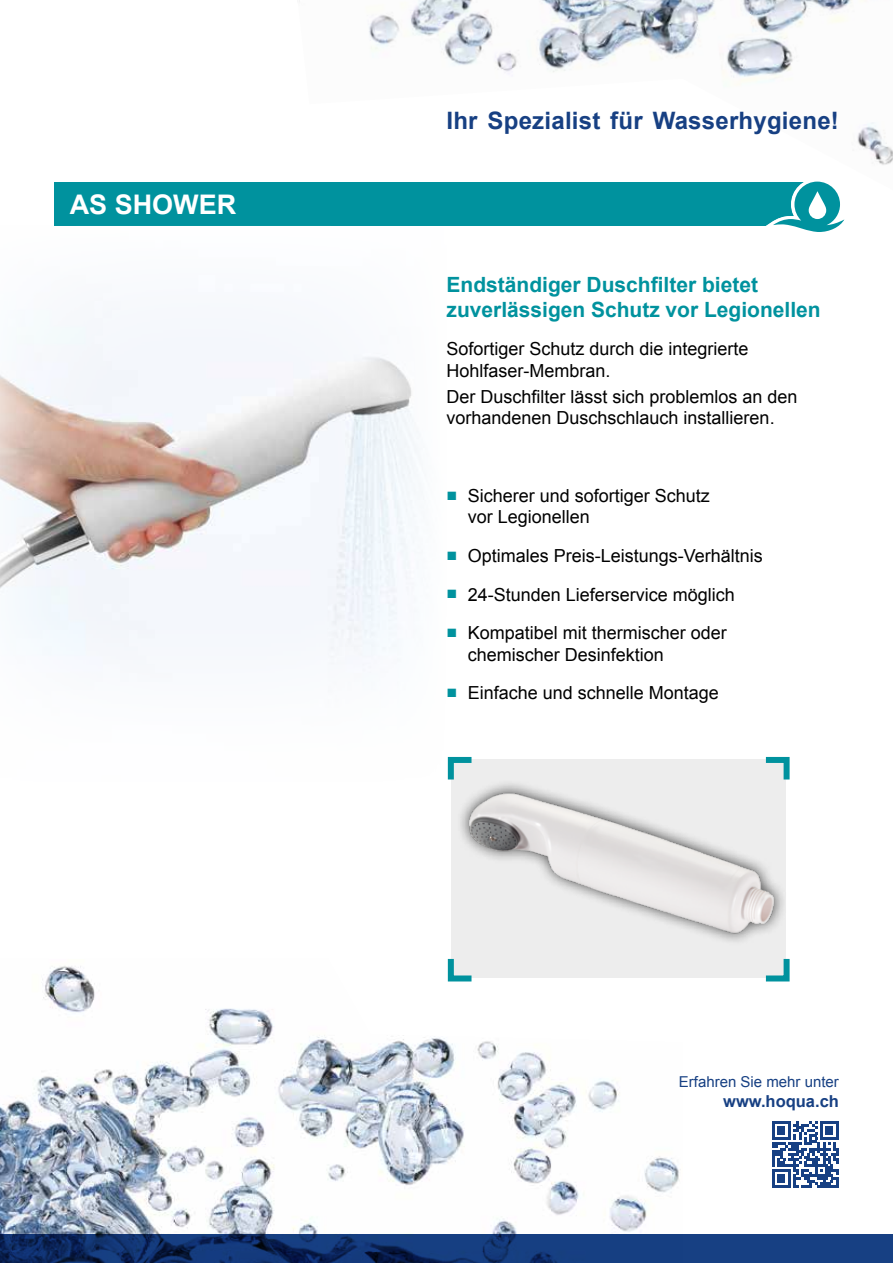
<style>
.page{position:relative;width:893px;height:1263px;background:#fff}
.page>*{position:absolute;margin:0;border:0;box-sizing:border-box;transform-origin:0 0}
.t1{font:700 27px "Arial";color:#fff}
.t2{font:700 24px "Arial";letter-spacing:.01em;color:#174083}
.t3{font:700 21px/25.2px "Arial";color:#00929e}
.t4{font:18px/21.6px "Arial";color:#000}
.t5{font:700 16.5px "Arial";color:#174083}
.t6{font:15px "Arial";color:#174083}
.s1{color:#00929e}
</style>
<div class="page">
<img style="left:299px;top:0;width:594px;height:165px">
<img style="left:0;top:1041px;width:679px;height:193px">
<svg style="left:0;top:1234px;width:893px;height:29px;background:#123674"></svg>
<svg style="left:772px;top:1121px;width:67px;height:67px"></svg>
<hr style="left:820px;top:1121px;width:19px;height:3px;background:#174083">
<div style="left:54px;top:182px;width:764px;height:44px;background:#00929e"></div>
<svg style="left:766px;top:181px;width:79px;height:51px"></svg>
<img style="left:0;top:325px;width:446px;height:744px">
<div style="left:432px;top:261px;width:402px;height:456px;background:#fff"></div>
<div style="left:451px;top:760px;width:335px;height:218px;background:#ededed"></div>
<svg style="left:445px;top:754px;width:32px;height:31px"></svg>
<svg style="left:445px;top:953px;width:27px;height:31px"></svg>
<svg style="left:760px;top:756px;width:30px;height:15px"></svg>
<svg style="left:765px;top:958px;width:25px;height:24px"></svg>
<img style="left:452px;top:771px;width:338px;height:184px">
<h1 class="t1" style="left:70px;top:186px;width:168px">AS SHOWER</h1>
<h2 class="t2" style="left:446px;top:104px;width:394px">Ihr Spezialist für Wasserhygiene!</h2>
<p class="t3" style="left:446px;top:272px;width:376px">Endständiger Duschfilter bietet zuverlässigen Schutz vor Legionellen</p>
<p class="t4" style="left:446px;top:338px;width:304px">Sofortiger Schutz durch die integrierte<br>Hohlfaser-Membran.</p>
<p class="t4" style="left:446px;top:386px;width:353px">Der Duschfilter lässt sich problemlos an den vorhandenen Duschschlauch installieren.</p>
<p class="t4" style="left:468px;top:485px;width:244px;text-indent:-21px"><span class="s1">■</span> Sicherer und sofortiger Schutz vor Legionellen</p>
<p class="t4" style="left:446px;top:545px;width:318px"><span class="s1">■</span> Optimales Preis-Leistungs-Verhältnis</p>
<p class="t4" style="left:446px;top:584px;width:290px"><span class="s1">■</span> 24-Stunden Lieferservice möglich</p>
<p class="t4" style="left:468px;top:622px;width:261px;text-indent:-21px"><span class="s1">■</span> Kompatibel mit thermischer oder chemischer Desinfektion</p>
<p class="t4" style="left:446px;top:682px;width:274px"><span class="s1">■</span> Einfache und schnelle Montage</p>
<p class="t6" style="left:679px;top:1072px;width:162px">Erfahren Sie mehr unter</p>
<p class="t5" style="left:723px;top:1090px;width:117px">www.hoqua.ch</p>
</div>
